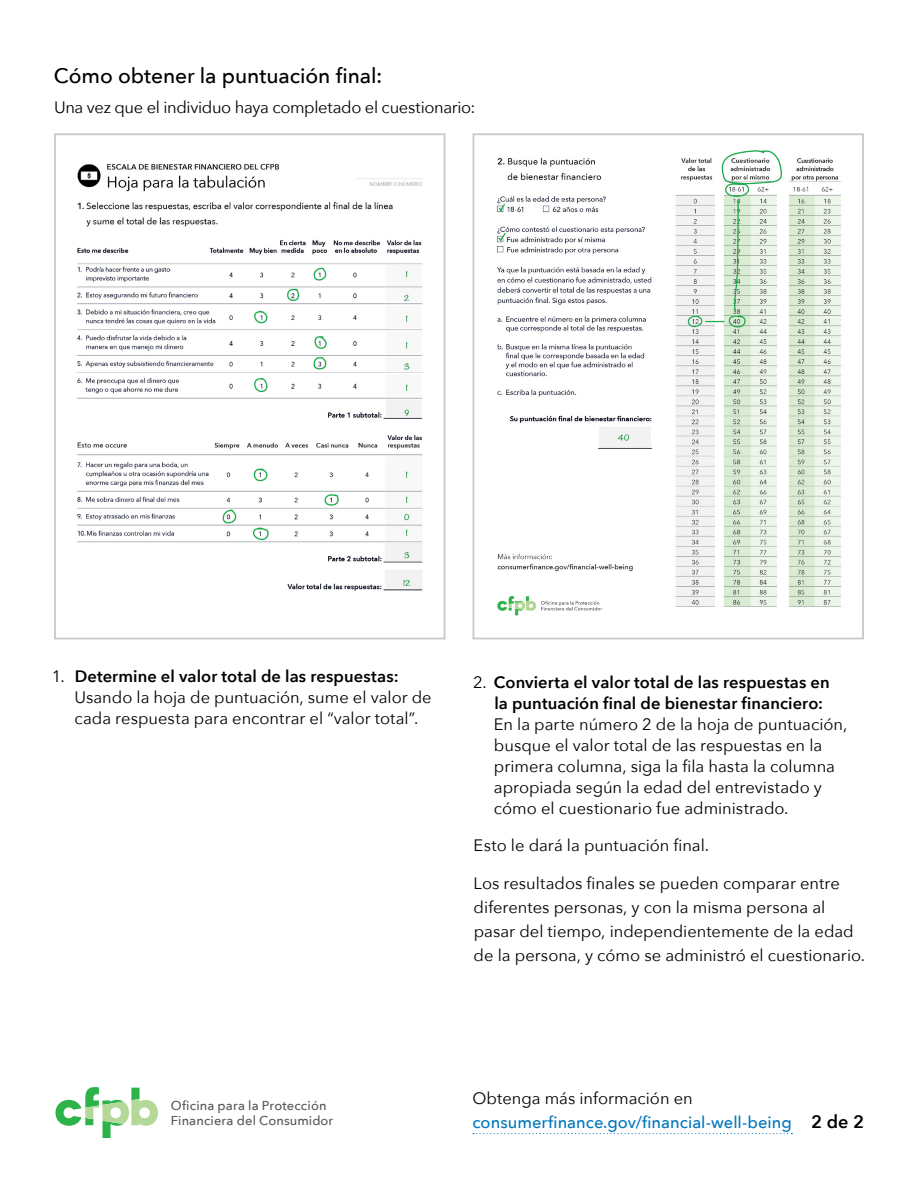
<style>
.page{position:relative;width:918px;height:1188px;background:#fff}
.page>*{position:absolute;margin:0;border:0;box-sizing:border-box;transform-origin:0 0}
.H4_regular{font:500 21px "Avenir Next";letter-spacing:-.005em;color:#000}
.t1{font:600 18px "Avenir Next";color:#000}
.paragraph{font:16.5px/21px "Avenir Next";color:#000}
.paragraph-2{font:500 16.5px/24px "Avenir Next";color:#0077be}
.paragraph-3{font:16.5px "Avenir Next";letter-spacing:-.02em;color:#000}
.t2{font:500 12.9px/15.5px "Avenir Next";letter-spacing:.01em;color:#58595b}
.s1{font-weight:600}
.s2{font-weight:400;color:#000}
</style>
<div class="page">
<svg style="left:56px;top:1087px;width:102px;height:51px"></svg>
<img style="left:77px;top:163px;width:346px;height:428px">
<div style="left:54px;top:133px;width:392px;height:506px;border:2px solid #cec9c8"></div>
<img style="left:496px;top:150px;width:345px;height:466px">
<div style="left:472px;top:133px;width:392px;height:506px;border:2px solid #cec9c8"></div>
<svg style="left:473px;top:1133px;width:319px;height:1px"></svg>
<p class="H4_regular" style="left:54px;top:57px;width:330px">Cómo obtener la puntuación final:</p>
<p class="paragraph-3" style="left:54px;top:94px;width:423px">Una vez que el individuo haya completado el cuestionario:</p>
<p class="paragraph" style="left:74px;top:665px;width:359px;text-indent:-22px">1. <span class="s1">Determine el valor total de las respuestas:<br></span>Usando la hoja de puntuación, sume el valor de cada respuesta para encontrar el “valor total”.</p>
<p class="paragraph" style="left:494px;top:671px;width:355px;text-indent:-21px">2. <span class="s1">Convierta el valor total de las respuestas en la puntuación final de bienestar financiero:<br></span>En la parte número 2 de la hoja de puntuación, busque el valor total de las respuestas en la primera columna, siga la fila hasta la columna apropiada según la edad del entrevistado y cómo el cuestionario fue administrado.</p>
<p class="paragraph" style="left:474px;top:834px;width:237px">Esto le dará la puntuación final.</p>
<p class="paragraph" style="left:474px;top:870px;width:393px;line-height:24px">Los resultados finales se pueden comparar entre diferentes personas, y con la misma persona al pasar del tiempo, independientemente de la edad de la persona, y cómo se administró el cuestionario.</p>
<p class="t2" style="left:171px;top:1097px;width:164px">Oficina para la Protección<br>Financiera del Consumidor</p>
<p class="paragraph-2" style="left:472px;top:1085px;width:321px"><span class="s2">Obtenga más información en </span>consumerfinance.gov/financial-well-being</p>
<p class="t1" style="left:811px;top:1106px;width:54px">2 de 2</p>
</div>
